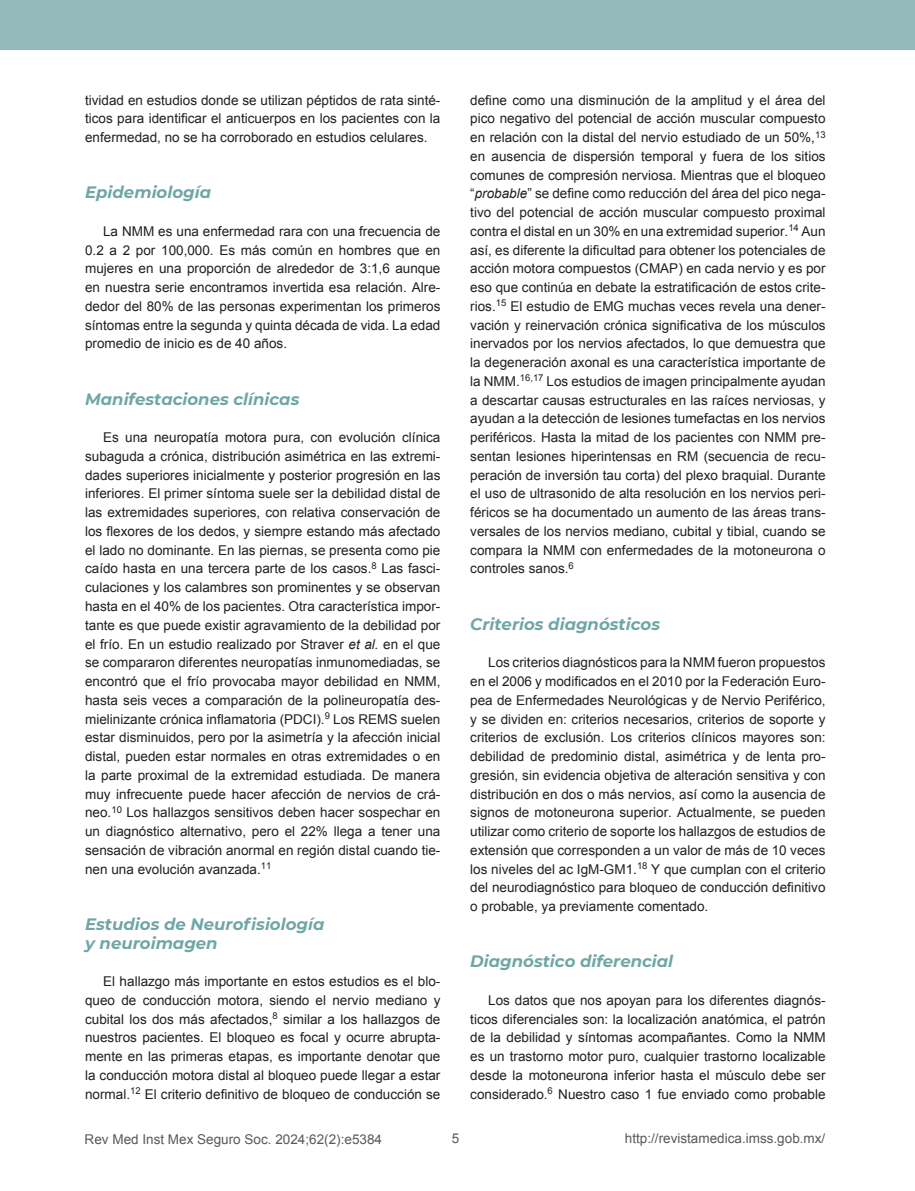
<style>
.page{position:relative;width:915px;height:1191px;background:#fff}
.page>*{position:absolute;margin:0;border:0;box-sizing:border-box;transform-origin:0 0}
.t1{font:italic 700 16.5px/18.8px "Montserrat";color:#70a6a6}
.t2{font:13.5px/18.8px "Arial";color:#231f20;text-align:justify}
.t3{font:13.5px "Arial";color:#58595b}
.s1{font-style:italic}
</style>
<div class="page">
<div style="left:0;top:0;width:914px;height:50px;background:#93bbbb"></div>
<p class="t2" style="left:85px;top:91px;width:357px">tividad en estudios donde se utilizan péptidos de rata sinté&shy;ticos para identificar el anticuerpos en los pacientes con la enfermedad, no se ha corroborado en estudios celulares.</p>
<p class="t1" style="left:85px;top:182px;width:127px">Epidemiología</p>
<p class="t2" style="left:85px;top:222px;width:357px;text-indent:18px">La NMM es una enfermedad rara con una frecuencia de 0.2 a 2 por 100,000. Es más común en hombres que en mujeres en una proporción de alrededor de 3:1,6 aunque en nuestra serie encontramos invertida esa relación. Alre&shy;dedor del 80% de las personas experimentan los primeros síntomas entre la segunda y quinta década de vida. La edad promedio de inicio es de 40 años.</p>
<p class="t1" style="left:85px;top:388px;width:216px">Manifestaciones clínicas</p>
<p class="t2" style="left:85px;top:428px;width:357px;text-indent:18px">Es una neuropatía motora pura, con evolución clínica subaguda a crónica, distribución asimétrica en las extremi&shy;dades superiores inicialmente y posterior progresión en las inferiores. El primer síntoma suele ser la debilidad distal de las extremidades superiores, con relativa conservación de los flexores de los dedos, y siempre estando más afectado el lado no dominante. En las piernas, se presenta como pie caído hasta en una tercera parte de los casos.<sup>8</sup> Las fasci&shy;culaciones y los calambres son prominentes y se observan hasta en el 40% de los pacientes. Otra característica impor&shy;tante es que puede existir agravamiento de la debilidad por el frío. En un estudio realizado por Straver <span class="s1">et al.</span> en el que se compararon diferentes neuropatías inmunomediadas, se encontró que el frío provocaba mayor debilidad en NMM, hasta seis veces a comparación de la polineuropatía des&shy;mielinizante crónica inflamatoria (PDCI).<sup>9</sup> Los REMS suelen estar disminuidos, pero por la asimetría y la afección inicial distal, pueden estar normales en otras extremidades o en la parte proximal de la extremidad estudiada. De manera muy infrecuente puede hacer afección de nervios de crá&shy;neo.<sup>10</sup> Los hallazgos sensitivos deben hacer sospechar en un diagnóstico alternativo, pero el 22% llega a tener una sensación de vibración anormal en región distal cuando tie&shy;nen una evolución avanzada.<sup>11</sup></p>
<p class="t1" style="left:85px;top:913px;width:241px">Estudios de Neurofisiología y neuroimagen</p>
<p class="t2" style="left:85px;top:972px;width:357px;text-indent:18px">El hallazgo más importante en estos estudios es el blo&shy;queo de conducción motora, siendo el nervio mediano y cubital los dos más afectados,<sup>8</sup> similar a los hallazgos de nuestros pacientes. El bloqueo es focal y ocurre abrupta&shy;mente en las primeras etapas, es importante denotar que la conducción motora distal al bloqueo puede llegar a estar normal.<sup>12</sup> El criterio definitivo de bloqueo de conducción se</p>
<p class="t2" style="left:470px;top:91px;width:357px">define como una disminución de la amplitud y el área del pico negativo del potencial de acción muscular compuesto en relación con la distal del nervio estudiado de un 50%,<sup>13 </sup>en ausencia de dispersión temporal y fuera de los sitios comunes de compresión nerviosa. Mientras que el bloqueo “<span class="s1">probable</span>” se define como reducción del área del pico nega&shy;tivo del potencial de acción muscular compuesto proximal contra el distal en un 30% en una extremidad superior.<sup>14</sup> Aun así, es diferente la dificultad para obtener los potenciales de acción motora compuestos (CMAP) en cada nervio y es por eso que continúa en debate la estratificación de estos crite&shy;rios.<sup>15</sup> El estudio de EMG muchas veces revela una dener&shy;vación y reinervación crónica significativa de los músculos inervados por los nervios afectados, lo que demuestra que la degeneración axonal es una característica importante de la NMM.<sup>16,17</sup> Los estudios de imagen principalmente ayudan a descartar causas estructurales en las raíces nerviosas, y ayudan a la detección de lesiones tumefactas en los nervios periféricos. Hasta la mitad de los pacientes con NMM pre&shy;sentan lesiones hiperintensas en RM (secuencia de recu&shy;peración de inversión tau corta) del plexo braquial. Durante el uso de ultrasonido de alta resolución en los nervios peri&shy;féricos se ha documentado un aumento de las áreas trans&shy;versales de los nervios mediano, cubital y tibial, cuando se compara la NMM con enfermedades de la motoneurona o controles sanos.<sup>6</sup></p>
<p class="t1" style="left:470px;top:613px;width:191px">Criterios diagnósticos</p>
<p class="t2" style="left:470px;top:653px;width:357px;text-indent:18px">Los criterios diagnósticos para la NMM fueron propuestos en el 2006 y modificados en el 2010 por la Federación Euro&shy;pea de Enfermedades Neurológicas y de Nervio Periférico, y se dividen en: criterios necesarios, criterios de soporte y criterios de exclusión. Los criterios clínicos mayores son: debilidad de predominio distal, asimétrica y de lenta pro&shy;gresión, sin evidencia objetiva de alteración sensitiva y con distribución en dos o más nervios, así como la ausencia de signos de motoneurona superior. Actualmente, se pueden utilizar como criterio de soporte los hallazgos de estudios de extensión que corresponden a un valor de más de 10 veces los niveles del ac IgM-GM1.<sup>18</sup> Y que cumplan con el criterio del neurodiagnóstico para bloqueo de conducción definitivo o probable, ya previamente comentado.</p>
<p class="t1" style="left:470px;top:951px;width:204px">Diagnóstico diferencial</p>
<p class="t2" style="left:470px;top:991px;width:357px;text-indent:18px">Los datos que nos apoyan para los diferentes diagnós&shy;ticos diferenciales son: la localización anatómica, el patrón de la debilidad y síntomas acompañantes. Como la NMM es un trastorno motor puro, cualquier trastorno localizable desde la motoneurona inferior hasta el músculo debe ser considerado.<sup>6</sup> Nuestro caso 1 fue enviado como probable</p>
<p class="t3" style="left:85px;top:1130px;width:299px">Rev Med Inst Mex Seguro Soc. 2024;62(2):e5384</p>
<p class="t3" style="left:451px;top:1129px;width:9px">5</p>
<p class="t3" style="left:624px;top:1129px;width:202px">http://revistamedica.imss.gob.mx/</p>
</div>
